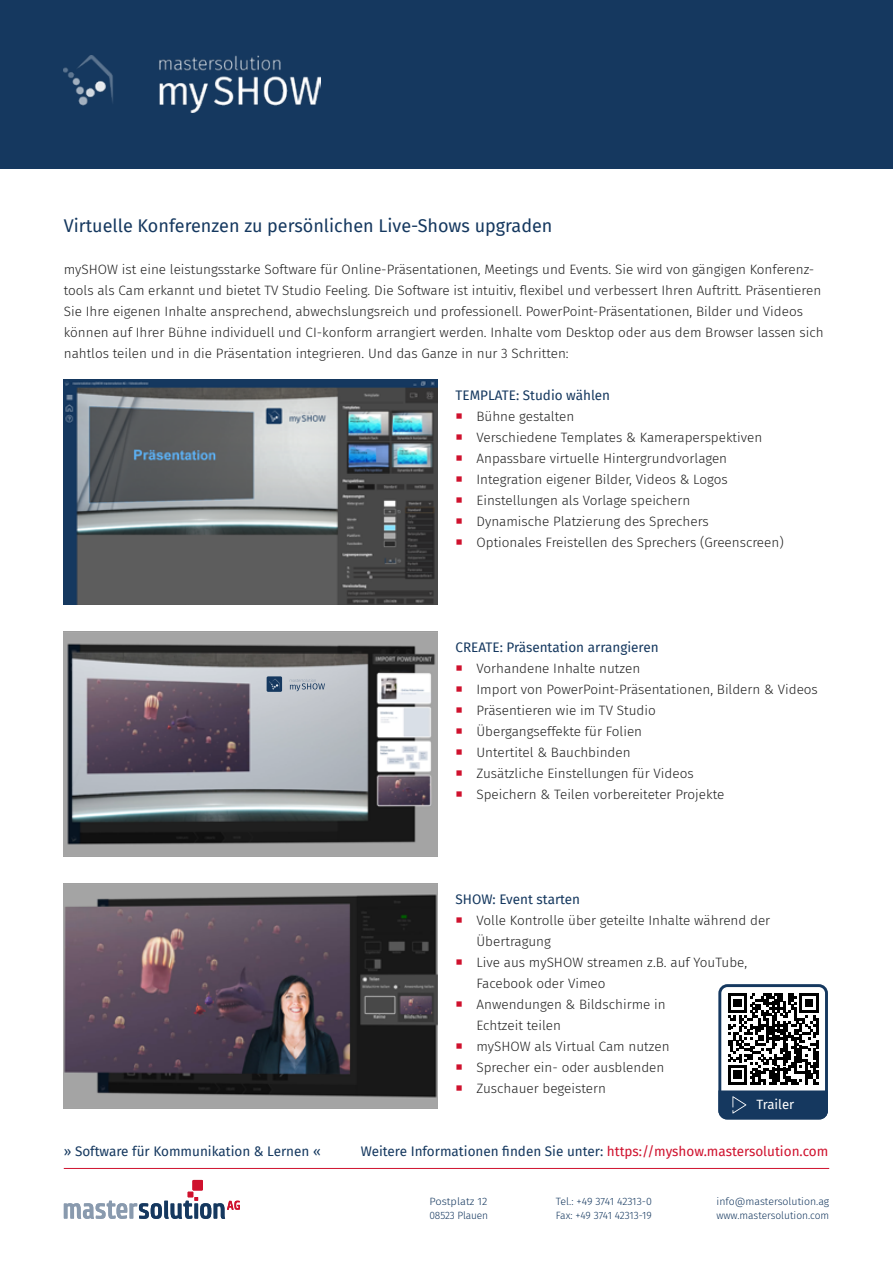
<style>
.page{position:relative;width:893px;height:1263px;background:#fff}
.page>*{position:absolute;margin:0;border:0;box-sizing:border-box;transform-origin:0 0}
.t1{font:18px "Fira Sans";color:#15385f}
.Fließtext{font:300 13.5px/21px "Fira Sans";color:#1f1f1f}
.t2{font:13.5px "Fira Sans";color:#15385f}
.t3{font:13.2px "Fira Sans";color:#fff}
.t4{font:300 10.5px "Fira Sans";color:#15385f}
.t5{font:300 10.5px "Fira Sans";letter-spacing:-.02em;color:#15385f}
.t6{font:300 10.5px "Fira Sans";color:#15385f;scale:1.05 1}
.s1{color:#cf112d}
</style>
<div class="page">
<div style="left:0;top:0;width:893px;height:169px;background:#15385f"></div>
<hr style="left:64px;top:1168px;width:765px;height:1px;background:#cf112d">
<div style="left:192px;top:1180px;width:11px;height:10px;background:#cf112d"></div>
<svg style="left:64px;top:1192px;width:176px;height:27px"></svg>
<img style="left:64px;top:55px;width:256px;height:58px">
<img style="left:64px;top:883px;width:373px;height:226px">
<img style="left:64px;top:631px;width:373px;height:226px">
<img style="left:64px;top:379px;width:373px;height:226px">
<div style="left:718px;top:984px;width:110px;height:135px;border:3px solid #15385f;border-radius:8px"></div>
<svg style="left:718px;top:1090px;width:110px;height:29px;background:#1d3f64"></svg>
<svg style="left:728px;top:993px;width:91px;height:91px"></svg>
<svg style="left:290px;top:679px;width:35px;height:12px"></svg>
<div style="left:267px;top:676px;width:15px;height:16px;background:#15385f;border-radius:2px"></div>
<svg style="left:269px;top:679px;width:11px;height:10px"></svg>
<h1 class="t1" style="left:64px;top:212px;width:490px">Virtuelle Konferenzen zu persönlichen Live-Shows upgraden</h1>
<p class="Fließtext" style="left:64px;top:259px;width:761px">mySHOW ist eine leistungsstarke Software für Online-Präsentationen, Meetings und Events. Sie wird von gängigen Konferenz&shy;tools als Cam erkannt und bietet TV Studio Feeling. Die Software ist intuitiv, flexibel und verbessert Ihren Auftritt. Präsentieren Sie Ihre eigenen Inhalte ansprechend, abwechslungsreich und professionell. PowerPoint-Präsentationen, Bilder und Videos können auf Ihrer Bühne individuell und CI-konform arrangiert werden. Inhalte vom Desktop oder aus dem Browser lassen sich nahtlos teilen und in die Präsentation integrieren. Und das Ganze in nur 3 Schritten:</p>
<h2 class="t2" style="left:455px;top:385px;width:156px">TEMPLATE: Studio wählen</h2>
<p class="Fließtext" style="left:476px;top:406px;width:99px">Bühne gestalten</p>
<p class="Fließtext" style="left:476px;top:427px;width:287px">Verschiedene Templates &amp; Kameraperspektiven</p>
<p class="Fließtext" style="left:476px;top:448px;width:252px">Anpassbare virtuelle Hintergrundvorlagen</p>
<p class="Fließtext" style="left:476px;top:469px;width:253px">Integration eigener Bilder, Videos &amp; Logos</p>
<p class="Fließtext" style="left:476px;top:490px;width:215px">Einstellungen als Vorlage speichern</p>
<p class="Fließtext" style="left:476px;top:511px;width:234px">Dynamische Platzierung des Sprechers</p>
<p class="Fließtext" style="left:476px;top:532px;width:309px">Optionales Freistellen des Sprechers (Greenscreen)</p>
<h2 class="t2" style="left:455px;top:637px;width:205px">CREATE: Präsentation arrangieren</h2>
<p class="Fließtext" style="left:476px;top:658px;width:165px">Vorhandene Inhalte nutzen</p>
<p class="Fließtext" style="left:476px;top:679px;width:343px">Import von PowerPoint-Präsentationen, Bildern &amp; Videos</p>
<p class="Fließtext" style="left:476px;top:700px;width:181px">Präsentieren wie im TV Studio</p>
<p class="Fließtext" style="left:476px;top:721px;width:167px">Übergangseffekte für Folien</p>
<p class="Fließtext" style="left:476px;top:742px;width:156px">Untertitel &amp; Bauchbinden</p>
<p class="Fließtext" style="left:476px;top:763px;width:219px">Zusätzliche Einstellungen für Videos</p>
<p class="Fließtext" style="left:476px;top:784px;width:249px">Speichern &amp; Teilen vorbereiteter Projekte</p>
<h2 class="t2" style="left:455px;top:889px;width:126px">SHOW: Event starten</h2>
<p class="Fließtext" style="left:476px;top:910px;width:295px">Volle Kontrolle über geteilte Inhalte während der<br>Übertragung</p>
<p class="Fließtext" style="left:476px;top:952px;width:272px">Live aus mySHOW streamen z.B. auf YouTube,<br>Facebook oder Vimeo</p>
<p class="Fließtext" style="left:476px;top:994px;width:191px">Anwendungen &amp; Bildschirme in<br>Echtzeit teilen</p>
<p class="Fließtext" style="left:476px;top:1036px;width:195px">mySHOW als Virtual Cam nutzen</p>
<p class="Fließtext" style="left:476px;top:1057px;width:189px">Sprecher ein- oder ausblenden</p>
<p class="Fließtext" style="left:476px;top:1078px;width:131px">Zuschauer begeistern</p>
<h2 class="t3" style="left:756px;top:1094px;width:39px">Trailer</h2>
<p class="t2" style="left:64px;top:1141px;width:258px">» Software für Kommunikation &amp; Lernen «</p>
<p class="t2" style="left:361px;top:1141px;width:469px">Weitere Informationen finden Sie unter: <span class="s1">https://myshow.mastersolution.com</span></p>
<p class="t6" style="left:429px;top:1194px;width:57px">Postplatz 12</p>
<p class="t4" style="left:429px;top:1208px;width:60px">08523 Plauen</p>
<p class="t5" style="left:556px;top:1194px;width:98px">Tel.: +49 3741 42313-0</p>
<p class="t5" style="left:556px;top:1208px;width:97px">Fax: +49 3741 42313-19</p>
<p class="t4" style="left:717px;top:1194px;width:114px">info@mastersolution.ag</p>
<p class="t4" style="left:716px;top:1208px;width:114px">www.mastersolution.com</p>
</div>
